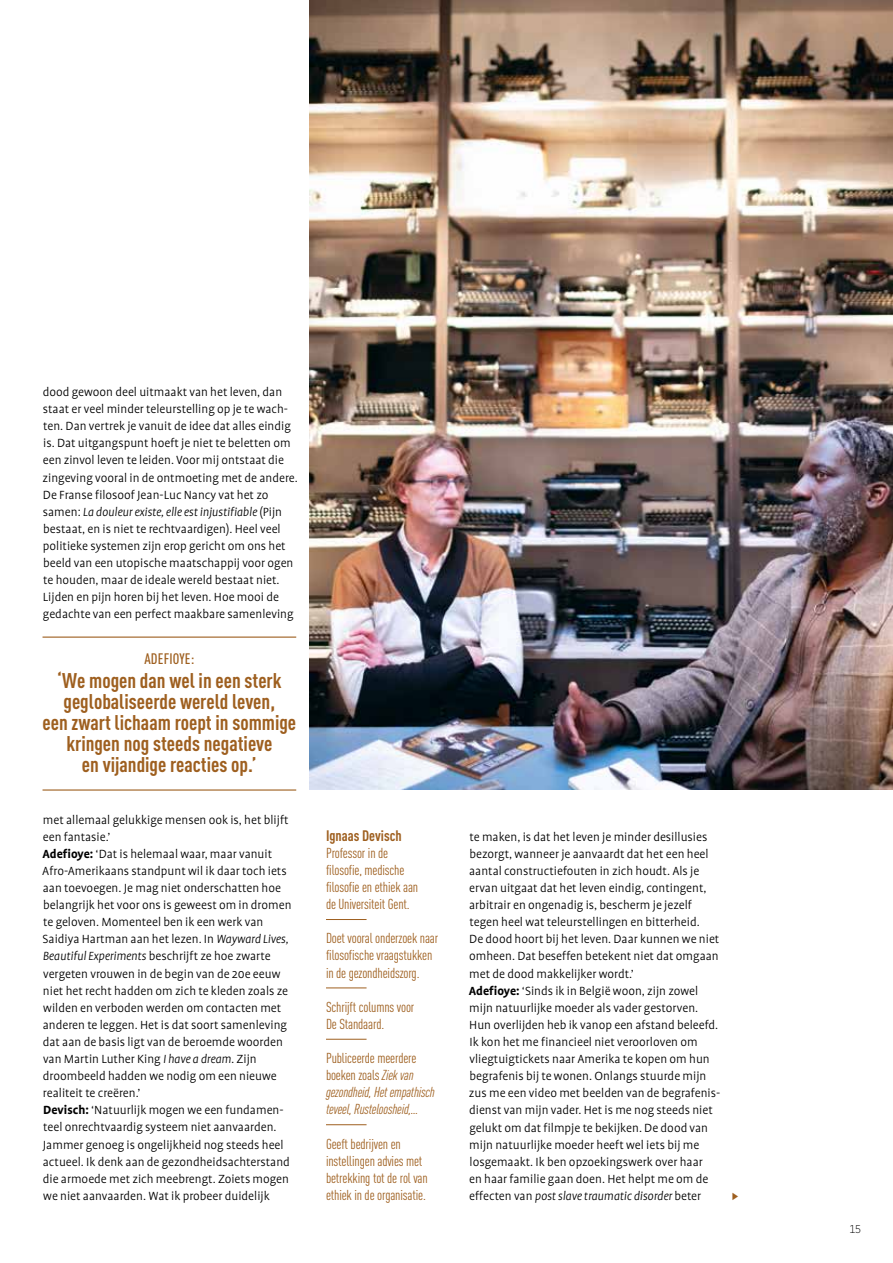
<style>
.page{position:relative;width:893px;height:1263px;background:#fff}
.page>*{position:absolute;margin:0;border:0;box-sizing:border-box;transform-origin:0 0}
.t1{font:700 condensed 21px/21px "DINOT";color:#9e5f1f;text-align:center}
.t2{font:700 condensed 15px "DINOT";color:#9e5f1f}
.t3{font:500 condensed 15px "DINOT";letter-spacing:.01em;color:#9e5f1f}
.t4{font:condensed 14.25px/17.1px "DINOT";letter-spacing:-.01em;color:#9e5f1f}
.t5{font:italic condensed 14.25px/17.1px "DINOT";letter-spacing:-.01em;color:#9e5f1f}
.t6{font:300 13.5px/17.1px "Profile";color:#000}
.t7{font:300 11.25px "Gotham Narrow";color:#000}
.t8{font:700 10.5px "Arial";color:#9e5f1f;scale:.75 1}
.s1{font-style:italic}
.s2{font-weight:700}
.s3{font-style:normal}
</style>
<div class="page">
<img style="left:309px;top:0;width:584px;height:790px">
<hr style="left:326px;top:919px;width:41px;height:1px;background:#9e5f1f">
<hr style="left:326px;top:987px;width:41px;height:1px;background:#9e5f1f">
<hr style="left:326px;top:1039px;width:41px;height:1px;background:#9e5f1f">
<hr style="left:326px;top:1124px;width:41px;height:1px;background:#9e5f1f">
<hr style="left:43px;top:636px;width:253px;height:2px;background:#9e5f1f">
<hr style="left:43px;top:789px;width:253px;height:1px;background:#9e5f1f">
<p class="t6" style="left:43px;top:383px;width:257px">dood gewoon deel uitmaakt van het leven, dan staat er veel minder teleurstelling op je te wach&shy;ten. Dan vertrek je vanuit de idee dat alles eindig is. Dat uitgangspunt hoeft je niet te beletten om een zinvol leven te leiden. Voor mij ontstaat die zingeving vooral in de ontmoeting met de andere.<br>De Franse filosoof Jean-Luc Nancy vat het zo samen: <span class="s1">La douleur existe, elle est injustifiable</span> (Pijn bestaat, en is niet te rechtvaardigen). Heel veel politieke systemen zijn erop gericht om ons het beeld van een utopische maatschappij voor ogen te houden, maar de ideale wereld bestaat niet.<br>Lijden en pijn horen bij het leven. Hoe mooi de gedachte van een perfect maakbare samenleving</p>
<p class="t3" style="left:144px;top:650px;width:51px">ADEFIOYE:</p>
<h1 class="t1" style="left:43px;top:670px;width:255px">‘We mogen dan wel in een sterk geglobaliseerde wereld leven,<br>een zwart lichaam roept in sommige kringen nog steeds negatieve<br>en vijandige reacties op.’</h1>
<p class="t6" style="left:42px;top:811px;width:251px">met allemaal gelukkige mensen ook is, het blijft een fantasie.’<br><span class="s2">Adefioye:</span> ‘Dat is helemaal waar, maar vanuit Afro-Amerikaans standpunt wil ik daar toch iets aan toevoegen. Je mag niet onderschatten hoe belangrijk het voor ons is geweest om in dromen te geloven. Momenteel ben ik een werk van Saidiya Hartman aan het lezen. In <span class="s1">Wayward Lives, Beautiful Experiments</span> beschrijft ze hoe zwarte vergeten vrouwen in de begin van de 20e eeuw niet het recht hadden om zich te kleden zoals ze wilden en verboden werden om contacten met anderen te leggen. Het is dat soort samenleving dat aan de basis ligt van de beroemde woorden van Martin Luther King <span class="s1">I have a dream.</span> Zijn droombeeld hadden we nodig om een nieuwe realiteit te creëren.’<br><span class="s2">Devisch:</span> ‘Natuurlijk mogen we een fundamen&shy;teel onrechtvaardig systeem niet aanvaarden.<br>Jammer genoeg is ongelijkheid nog steeds heel actueel. Ik denk aan de gezondheidsachterstand die armoede met zich meebrengt. Zoiets mogen we niet aanvaarden. Wat ik probeer duidelijk</p>
<p class="t2" style="left:326px;top:826px;width:77px">Ignaas Devisch</p>
<p class="t4" style="left:326px;top:844px;width:94px">Professor in de filosofie, medische filosofie en ethiek aan de Universiteit Gent.</p>
<p class="t4" style="left:326px;top:930px;width:114px">Doet vooral onderzoek naar filosofische vraagstukken in de gezondheidszorg.</p>
<p class="t4" style="left:326px;top:998px;width:90px">Schrijft columns voor<br>De Standaard.</p>
<p class="t5" style="left:326px;top:1049px;width:110px"><span class="s3">Publiceerde meerdere boeken zoals</span> Ziek van gezondheid, Het empathisch teveel, Rusteloosheid,…</p>
<p class="t4" style="left:326px;top:1135px;width:103px">Geeft bedrijven en instellingen advies met betrekking tot de rol van ethiek in de organisatie.</p>
<p class="t6" style="left:469px;top:828px;width:252px">te maken, is dat het leven je minder desillusies bezorgt, wanneer je aanvaardt dat het een heel aantal constructiefouten in zich houdt. Als je ervan uitgaat dat het leven eindig, contingent, arbitrair en ongenadig is, bescherm je jezelf tegen heel wat teleurstellingen en bitterheid.<br>De dood hoort bij het leven. Daar kunnen we niet omheen. Dat beseffen betekent niet dat omgaan met de dood makkelijker wordt.’<br><span class="s2">Adefioye:</span> ‘Sinds ik in België woon, zijn zowel mijn natuurlijke moeder als vader gestorven.<br>Hun overlijden heb ik vanop een afstand beleefd.<br>Ik kon het me financieel niet veroorloven om vliegtuigtickets naar Amerika te kopen om hun begrafenis bij te wonen. Onlangs stuurde mijn zus me een video met beelden van de begrafenis&shy;dienst van mijn vader. Het is me nog steeds niet gelukt om dat filmpje te bekijken. De dood van mijn natuurlijke moeder heeft wel iets bij me losgemaakt. Ik ben opzoekingswerk over haar<br>en haar familie gaan doen. Het helpt me om de effecten van <span class="s1">post slave traumatic disorder</span> beter</p>
<p class="t8" style="left:731px;top:1189px;width:12px">►</p>
<p class="t7" style="left:849px;top:1222px;width:13px">15</p>
</div>
